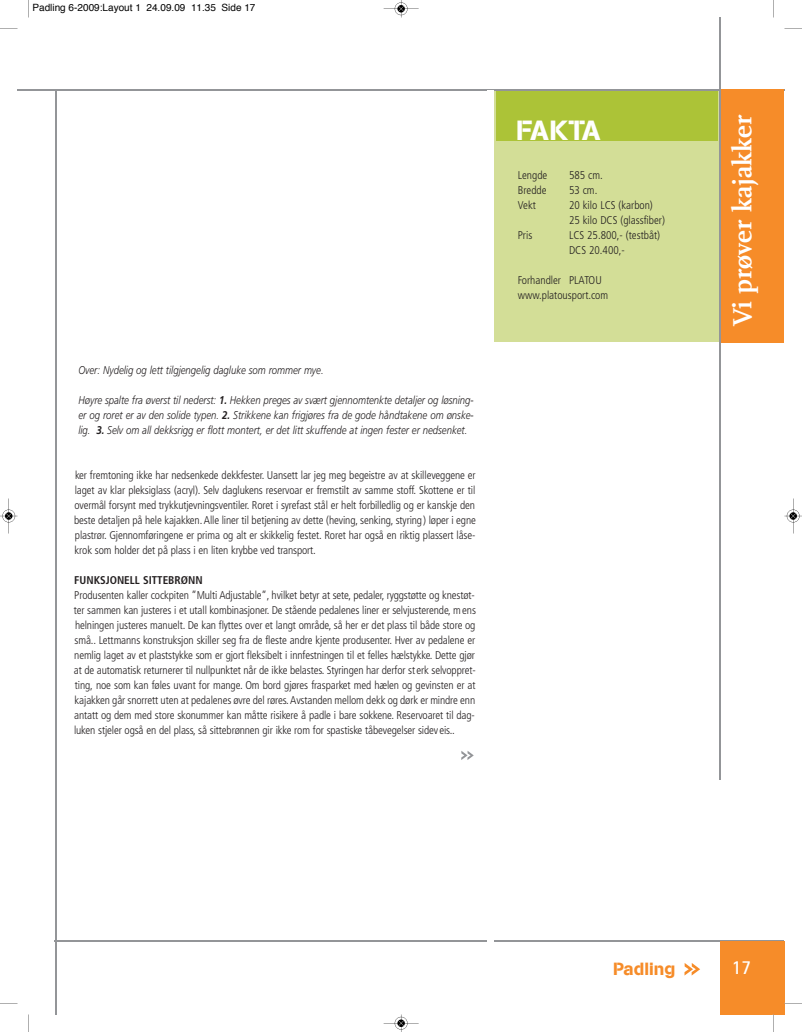
<style>
.page{position:relative;width:802px;height:1032px;background:#fff}
.page>*{position:absolute;margin:0;border:0;box-sizing:border-box;transform-origin:0 0}
.t1{font:700 27.5px "Scala";color:#fff}
.t2{font:27.5px "AG Book Stencil";letter-spacing:-.02em;color:#fff}
.t3{font:700 20px "Rotis Sans Serif";color:#fff;scale:.9 1}
.t4{font:17.5px "AG Book Stencil";color:#f68c29}
.t5{font:300 condensed 11.25px/15px "Frutiger";color:#231f20}
.t6{font:italic 300 11.25px/15px "Frutiger LT";color:#231f20;text-align:justify;scale:.85 1}
.t7{font:700 condensed 11.25px "Frutiger";color:#231f20}
.t8{font:10px "Helvetica";color:#000}
.s1{font-weight:700}
</style>
<div class="page">
<hr style="left:18px;top:940px;width:766px;height:2px;background:#939598">
<div style="left:18px;top:780px;width:36px;height:234px;background:#fff"></div>
<hr style="left:18px;top:90px;width:766px;height:1px;background:#939598">
<div style="left:494px;top:91px;width:224px;height:250px;background:#d3de97"></div>
<div style="left:496px;top:91px;width:222px;height:50px;background:#acc337"></div>
<div style="left:720px;top:941px;width:64px;height:73px;background:#f68c29"></div>
<svg style="left:684px;top:963px;width:16px;height:12px"></svg>
<div style="left:720px;top:90px;width:63px;height:253px;background:#f68c29"></div>
<hr style="left:719px;top:18px;width:1px;height:761px;background:#939598">
<div style="left:487px;top:90px;width:6px;height:924px;background:#fff"></div>
<svg style="left:461px;top:751px;width:13px;height:9px"></svg>
<hr style="left:55px;top:91px;width:1px;height:923px;background:#939598">
<svg style="left:28px;top:0;width:1px;height:18px"></svg>
<svg style="left:0;top:28px;width:18px;height:1px"></svg>
<svg style="left:773px;top:0;width:1px;height:18px"></svg>
<svg style="left:784px;top:28px;width:18px;height:1px"></svg>
<svg style="left:28px;top:1014px;width:1px;height:18px"></svg>
<svg style="left:0;top:1003px;width:18px;height:1px"></svg>
<svg style="left:772px;top:1014px;width:2px;height:18px"></svg>
<svg style="left:784px;top:1003px;width:18px;height:1px"></svg>
<hr style="left:383px;top:9px;width:35px;height:1px;background:#000">
<svg style="left:394px;top:0;width:14px;height:18px"></svg>
<hr style="left:383px;top:1023px;width:35px;height:1px;background:#000">
<svg style="left:394px;top:1014px;width:14px;height:18px"></svg>
<hr style="left:9px;top:498px;width:1px;height:35px;background:#000">
<svg style="left:0;top:509px;width:18px;height:14px"></svg>
<hr style="left:793px;top:498px;width:1px;height:35px;background:#000">
<svg style="left:784px;top:509px;width:18px;height:14px"></svg>
<p class="t8" style="left:32px;top:4px;width:224px">Padling 6-2009:Layout 1 24.09.09 11.35 Side 17</p>
<p class="t6" style="left:78px;top:363px;width:290px">Over: Nydelig og lett tilgjengelig dagluke som rommer mye.</p>
<p class="t6" style="left:78px;top:393px;width:467px">Høyre spalte fra øverst til nederst: <span class="s1">1.</span> Hekken preges av svært gjennomtenkte detaljer og løsning&shy;er og roret er av den solide typen. <span class="s1">2.</span> Strikkene kan frigjøres fra de gode håndtakene om ønske&shy;lig. <span class="s1">3.</span> Selv om all dekksrigg er flott montert, er det litt skuffende at ingen fester er nedsenket.</p>
<p class="t5" style="left:74px;top:468px;width:403px;text-align:justify">ker fremtoning ikke har nedsenkede dekkfester. Uansett lar jeg meg begeistre av at skilleveggene er laget av klar pleksiglass (acryl). Selv daglukens reservoar er fremstilt av samme stoff. Skottene er til overmål forsynt med trykkutjevningsventiler. Roret i syrefast stål er helt forbilledlig og er kanskje den beste detaljen på hele kajakken. Alle liner til betjening av dette (heving, senking, styring) løper i egne plastrør. Gjennomføringene er prima og alt er skikkelig festet. Roret har også en riktig plassert låse&shy;krok som holder det på plass i en liten krybbe ved transport.</p>
<p class="t7" style="left:74px;top:575px;width:130px">FUNKSJONELL SITTEBRØNN</p>
<p class="t5" style="left:74px;top:588px;width:403px;text-align:justify">Produsenten kaller cockpiten ”Multi Adjustable”, hvilket betyr at sete, pedaler, ryggstøtte og knestøt&shy;ter sammen kan justeres i et utall kombinasjoner. De stående pedalenes liner er selvjusterende, mens helningen justeres manuelt. De kan flyttes over et langt område, så her er det plass til både store og små.. Lettmanns konstruksjon skiller seg fra de fleste andre kjente produsenter. Hver av pedalene er nemlig laget av et plaststykke som er gjort fleksibelt i innfestningen til et felles hælstykke. Dette gjør at de automatisk returnerer til nullpunktet når de ikke belastes. Styringen har derfor st erk selvoppret&shy;ting, noe som kan føles uvant for mange. Om bord gjøres frasparket med hælen og gevinsten er at kajakken går snorrett uten at pedalenes øvre del røres. Avstanden mellom dekk og dørk er mindre enn antatt og dem med store skonummer kan måtte risikere å padle i bare sokkene. Reservoaret til dag&shy;luken stjeler også en del plass, så sittebrønnen gir ikke rom for spastiske tåbevegelser sidev eis..</p>
<h1 class="t2" style="left:516px;top:120px;width:86px">FAKTA</h1>
<p class="t5" style="left:518px;top:168px;width:31px">Lengde</p>
<p class="t5" style="left:569px;top:168px;width:35px">585 cm.</p>
<p class="t5" style="left:518px;top:183px;width:30px">Bredde</p>
<p class="t5" style="left:569px;top:183px;width:30px">53 cm.</p>
<p class="t5" style="left:518px;top:198px;width:20px">Vekt</p>
<p class="t5" style="left:569px;top:198px;width:97px">20 kilo LCS (karbon)<br>25 kilo DCS (glassfiber)</p>
<p class="t5" style="left:518px;top:228px;width:16px">Pris</p>
<p class="t5" style="left:569px;top:228px;width:92px">LCS 25.800,- (testbåt)<br>DCS 20.400,-</p>
<p class="t5" style="left:518px;top:273px;width:92px">Forhandler PLATOU www.platousport.com</p>
<h1 class="t1" style="left:726px;top:326px;width:213px;rotate:-90deg">Vi prøver kajakker</h1>
<h3 class="t4" style="left:613px;top:962px;width:64px">Padling</h3>
<h2 class="t3" style="left:732px;top:960px;width:23px">17</h2>
</div>
